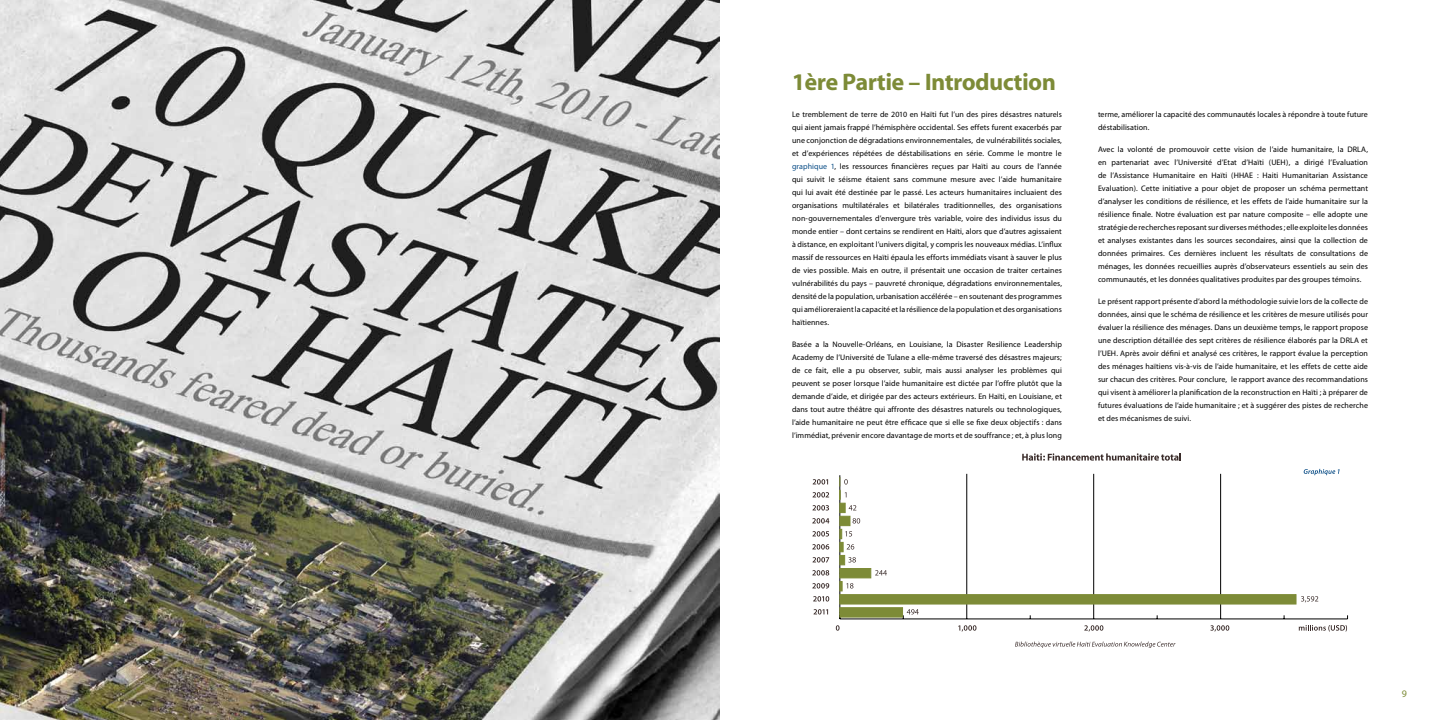
<style>
.page{position:relative;width:1440px;height:720px;background:#fff}
.page>*{position:absolute;margin:0;border:0;box-sizing:border-box;transform-origin:0 0}
.t1{font:24px "Myriad Headline";color:#7d8b37}
.t2{font:10px "Myriad";color:#7d8b37}
.t3{font:8px/13px "Myriad";letter-spacing:.01em;color:#000;text-align:justify}
.s1{font-family:"Myriad Pro";color:#0a4d86}
</style>
<div class="page">
<img style="left:0;top:0;width:720px;height:720px">
<svg style="left:836px;top:625px;width:4px;height:6px"></svg>
<svg style="left:958px;top:625px;width:18px;height:7px"></svg>
<svg style="left:1084px;top:625px;width:19px;height:7px"></svg>
<svg style="left:1210px;top:625px;width:19px;height:7px"></svg>
<hr style="left:840px;top:619px;width:508px;height:1px;background:#000">
<hr style="left:967px;top:474px;width:1px;height:145px;background:#000">
<hr style="left:1094px;top:474px;width:1px;height:145px;background:#000">
<hr style="left:1220px;top:474px;width:1px;height:145px;background:#000">
<hr style="left:840px;top:475px;width:1px;height:144px;background:#000">
<svg style="left:840px;top:617px;width:13px;height:2px"></svg>
<div style="left:840px;top:503px;width:5px;height:10px;background:#7d8b37"></div>
<div style="left:840px;top:516px;width:10px;height:10px;background:#7d8b37;border:1px solid #7d8b37"></div>
<div style="left:840px;top:555px;width:5px;height:10px;background:#7d8b37"></div>
<div style="left:840px;top:568px;width:31px;height:10px;background:#7d8b37"></div>
<div style="left:840px;top:595px;width:456px;height:9px;background:#7d8b37"></div>
<div style="left:840px;top:608px;width:63px;height:9px;background:#7d8b37"></div>
<svg style="left:813px;top:479px;width:15px;height:6px"></svg>
<svg style="left:813px;top:492px;width:16px;height:6px"></svg>
<svg style="left:813px;top:505px;width:16px;height:6px"></svg>
<svg style="left:812px;top:518px;width:17px;height:6px"></svg>
<svg style="left:812px;top:531px;width:17px;height:6px"></svg>
<svg style="left:812px;top:544px;width:17px;height:6px"></svg>
<svg style="left:813px;top:557px;width:16px;height:6px"></svg>
<svg style="left:812px;top:570px;width:17px;height:6px"></svg>
<svg style="left:812px;top:583px;width:17px;height:6px"></svg>
<svg style="left:813px;top:596px;width:16px;height:6px"></svg>
<svg style="left:814px;top:609px;width:14px;height:6px"></svg>
<svg style="left:840px;top:477px;width:16px;height:33px"></svg>
<svg style="left:840px;top:518px;width:20px;height:45px"></svg>
<svg style="left:875px;top:570px;width:12px;height:5px"></svg>
<svg style="left:840px;top:581px;width:13px;height:10px"></svg>
<svg style="left:1301px;top:596px;width:17px;height:6px"></svg>
<svg style="left:903px;top:609px;width:16px;height:10px"></svg>
<svg style="left:1304px;top:469px;width:36px;height:6px"></svg>
<svg style="left:1022px;top:453px;width:159px;height:8px"></svg>
<svg style="left:1015px;top:642px;width:161px;height:6px"></svg>
<svg style="left:1299px;top:625px;width:48px;height:7px"></svg>
<h1 class="t1" style="left:792px;top:70px;width:265px">1ère Partie – Introduction</h1>
<p class="t3" style="left:792px;top:108px;width:272px">Le tremblement de terre de 2010 en Haïti fut l’un des pires désastres naturels qui aient jamais frappé l’hémisphère occidental. Ses effets furent exacerbés par une conjonction de dégradations environnementales, de vulnérabilités sociales, et d’expériences répétées de déstabilisations en série. Comme le montre le <span class="s1">graphique 1</span>, les ressources financières reçues par Haïti au cours de l’année qui suivit le séisme étaient sans commune mesure avec l’aide humanitaire qui lui avait été destinée par le passé. Les acteurs humanitaires incluaient des organisations multilatérales et bilatérales traditionnelles, des organisations non-gouvernementales d’envergure très variable, voire des individus issus du monde entier – dont certains se rendirent en Haïti, alors que d’autres agissaient à distance, en exploitant l’univers digital, y compris les nouveaux médias. L’influx massif de ressources en Haïti épaula les efforts immédiats visant à sauver le plus de vies possible. Mais en outre, il présentait une occasion de traiter certaines vulnérabilités du pays – pauvreté chronique, dégradations environnementales, densité de la population, urbanisation accélérée – en soutenant des programmes qui amélioreraient la capacité et la résilience de la population et des organisations haïtiennes.</p>
<p class="t3" style="left:792px;top:338px;width:272px">Basée a la Nouvelle-Orléans, en Louisiane, la Disaster Resilience Leadership Academy de l’Université de Tulane a elle-même traversé des désastres majeurs; de ce fait, elle a pu observer, subir, mais aussi analyser les problèmes qui peuvent se poser lorsque l’aide humanitaire est dictée par l’offre plutôt que la demande d’aide, et dirigée par des acteurs extérieurs. En Haïti, en Louisiane, et dans tout autre théâtre qui affronte des désastres naturels ou technologiques, l’aide humanitaire ne peut être efficace que si elle se fixe deux objectifs : dans l’immédiat, prévenir encore davantage de morts et de souffrance ; et, à plus long</p>
<p class="t3" style="left:1098px;top:108px;width:271px">terme, améliorer la capacité des communautés locales à répondre à toute future déstabilisation.</p>
<p class="t3" style="left:1098px;top:143px;width:272px">Avec la volonté de promouvoir cette vision de l’aide humanitaire, la DRLA, en partenariat avec l’Université d’Etat d’Haïti (UEH), a dirigé l’Evaluation de l’Assistance Humanitaire en Haïti (HHAE : Haiti Humanitarian Assistance Evaluation). Cette initiative a pour objet de proposer un schéma permettant d’analyser les conditions de résilience, et les effets de l’aide humanitaire sur la résilience finale. Notre évaluation est par nature composite – elle adopte une stratégie de recherches reposant sur diverses méthodes; elle exploite les données et analyses existantes dans les sources secondaires, ainsi que la collection de données primaires. Ces dernières incluent les résultats de consultations de ménages, les données recueillies auprès d’observateurs essentiels au sein des communautés, et les données qualitatives produites par des groupes témoins.</p>
<p class="t3" style="left:1098px;top:295px;width:272px">Le présent rapport présente d’abord la méthodologie suivie lors de la collecte de données, ainsi que le schéma de résilience et les critères de mesure utilisés pour évaluer la résilience des ménages. Dans un deuxième temps, le rapport propose une description détaillée des sept critères de résilience élaborés par la DRLA et l’UEH. Après avoir défini et analysé ces critères, le rapport évalue la perception des ménages haïtiens vis-à-vis de l’aide humanitaire, et les effets de cette aide sur chacun des critères. Pour conclure, le rapport avance des recommandations qui visent à améliorer la planification de la reconstruction en Haïti ; à préparer de futures évaluations de l’aide humanitaire ; et à suggérer des pistes de recherche et des mécanismes de suivi.</p>
<p class="t2" style="left:1402px;top:688px;width:7px">9</p>
</div>
